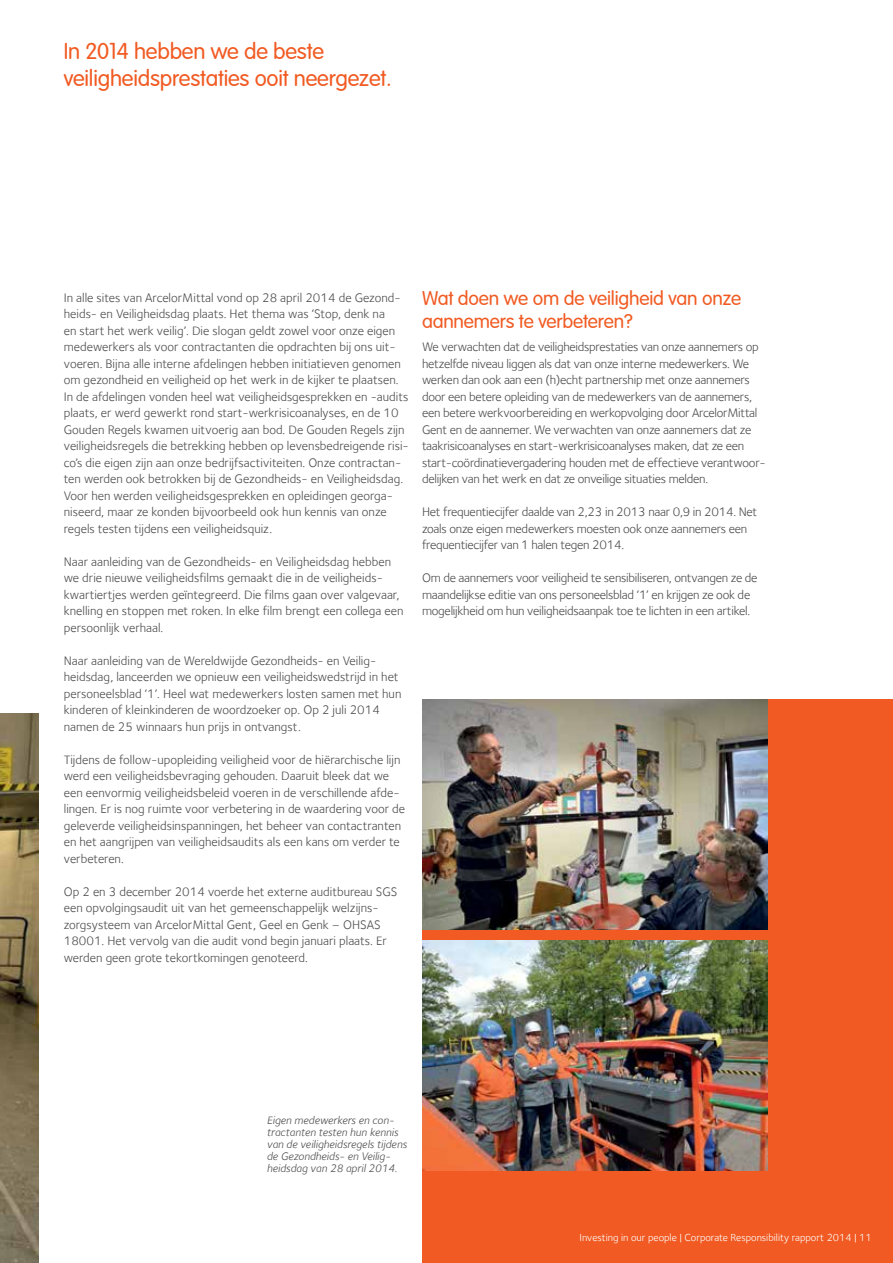
<style>
.page{position:relative;width:893px;height:1263px;background:#fff}
.page>*{position:absolute;margin:0;border:0;box-sizing:border-box;transform-origin:0 0}
.t1{font:300 22.5px/27px "VAG Rounded";letter-spacing:-.01em;color:#f15a22}
.t2{font:300 19.5px/23.4px "VAG Rounded";letter-spacing:-.01em;color:#f15a22}
.t3{font:12.75px/16.5px "Foundry Sterling";color:#4d4d4f}
.t4{font:12.75px/16.5px "Foundry Sterling";letter-spacing:-.02em;color:#4d4d4f}
.t5{font:italic 11.25px/12px "Foundry Sterling";color:#4d4d4f}
.t6{font:10.5px "Foundry Sterling";color:#fff}
</style>
<div class="page">
<div style="left:422px;top:699px;width:471px;height:564px;background:#f15a22"></div>
<img style="left:0;top:713px;width:38px;height:550px">
<img style="left:422px;top:941px;width:345px;height:230px">
<img style="left:422px;top:699px;width:345px;height:230px">
<h1 class="t1" style="left:64px;top:39px;width:330px">In 2014 hebben we de beste veiligheidsprestaties ooit neergezet.</h1>
<p class="t3" style="left:64px;top:289px;width:346px">In alle sites van ArcelorMittal vond op 28 april 2014 de Gezond&shy;heids- en Veiligheidsdag plaats. Het thema was ‘Stop, denk na<br>en start het werk veilig’. Die slogan geldt zowel voor onze eigen medewerkers als voor contractanten die opdrachten bij ons uit&shy;voeren. Bijna alle interne afdelingen hebben initiatieven genomen om gezondheid en veiligheid op het werk in de kijker te plaatsen.<br>In de afdelingen vonden heel wat veiligheidsgesprekken en -audits plaats, er werd gewerkt rond start-werkrisicoanalyses, en de 10<br>Gouden Regels kwamen uitvoerig aan bod. De Gouden Regels zijn veiligheidsregels die betrekking hebben op levensbedreigende risi&shy;co’s die eigen zijn aan onze bedrijfsactiviteiten. Onze contractan&shy;ten werden ook betrokken bij de Gezondheids- en Veiligheidsdag.<br>Voor hen werden veiligheidsgesprekken en opleidingen georga&shy;niseerd, maar ze konden bijvoorbeeld ook hun kennis van onze regels testen tijdens een veiligheidsquiz.</p>
<p class="t3" style="left:64px;top:553px;width:341px">Naar aanleiding van de Gezondheids- en Veiligheidsdag hebben we drie nieuwe veiligheidsfilms gemaakt die in de veiligheids&shy;kwartiertjes werden geïntegreerd. Die films gaan over valgevaar, knelling en stoppen met roken. In elke film brengt een collega een persoonlijk verhaal.</p>
<p class="t3" style="left:64px;top:652px;width:339px">Naar aanleiding van de Wereldwijde Gezondheids- en Veilig&shy;heidsdag, lanceerden we opnieuw een veiligheidswedstrijd in het personeelsblad ‘1’. Heel wat medewerkers losten samen met hun kinderen of kleinkinderen de woordzoeker op. Op 2 juli 2014 namen de 25 winnaars hun prijs in ontvangst.</p>
<p class="t3" style="left:64px;top:751px;width:343px">Tijdens de follow-upopleiding veiligheid voor de hiërarchische lijn werd een veiligheidsbevraging gehouden. Daaruit bleek dat we een eenvormig veiligheidsbeleid voeren in de verschillende afde&shy;lingen. Er is nog ruimte voor verbetering in de waardering voor de geleverde veiligheidsinspanningen, het beheer van contactranten en het aangrijpen van veiligheidsaudits als een kans om verder te verbeteren.</p>
<p class="t3" style="left:64px;top:883px;width:335px">Op 2 en 3 december 2014 voerde het externe auditbureau SGS een opvolgingsaudit uit van het gemeenschappelijk welzijns&shy;zorgsysteem van ArcelorMittal Gent, Geel en Genk – OHSAS 18001. Het vervolg van die audit vond begin januari plaats. Er werden geen grote tekortkomingen genoteerd.</p>
<h2 class="t2" style="left:422px;top:287px;width:321px">Wat doen we om de veiligheid van onze aannemers te verbeteren?</h2>
<p class="t4" style="left:422px;top:339px;width:345px">We verwachten dat de veiligheidsprestaties van onze aannemers op hetzelfde niveau liggen als dat van onze interne medewerkers. We werken dan ook aan een (h)echt partnership met onze aannemers door een betere opleiding van de medewerkers van de aannemers, een betere werkvoorbereiding en werkopvolging door ArcelorMittal Gent en de aannemer. We verwachten van onze aannemers dat ze taakrisicoanalyses en start-werkrisicoanalyses maken, dat ze een start-coördinatievergadering houden met de effectieve verantwoor&shy;delijken van het werk en dat ze onveilige situaties melden.</p>
<p class="t4" style="left:422px;top:504px;width:337px">Het frequentiecijfer daalde van 2,23 in 2013 naar 0,9 in 2014. Net zoals onze eigen medewerkers moesten ook onze aannemers een frequentiecijfer van 1 halen tegen 2014.</p>
<p class="t4" style="left:422px;top:570px;width:337px">Om de aannemers voor veiligheid te sensibiliseren, ontvangen ze de maandelijkse editie van ons personeelsblad ‘1’ en krijgen ze ook de mogelijkheid om hun veiligheidsaanpak toe te lichten in een artikel.</p>
<p class="t5" style="left:267px;top:1114px;width:142px">Eigen medewerkers en con&shy;tractanten testen hun kennis van de veiligheidsregels tijdens de Gezondheids- en Veilig&shy;heidsdag van 28 april 2014.</p>
<p class="t6" style="left:580px;top:1231px;width:294px">Investing in our people | Corporate Responsibility rapport 2014 | 11</p>
</div>
